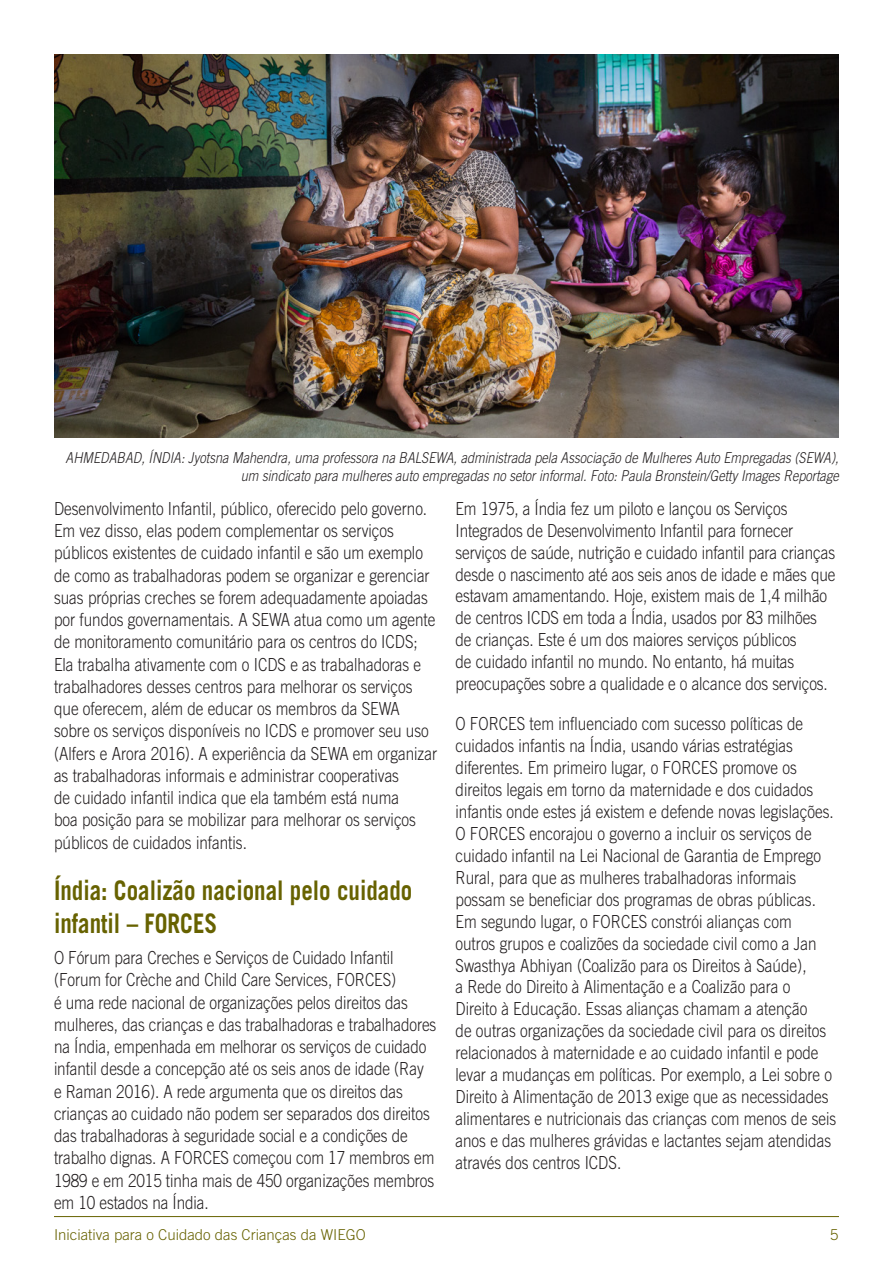
<style>
.page{position:relative;width:893px;height:1263px;background:#fff}
.page>*{position:absolute;margin:0;border:0;box-sizing:border-box;transform-origin:0 0}
.t1{font:700 27px/33px "Trade Gothic";color:#676200;scale:.85 1}
.t2{font:300 18px/21.9px "Trade Gothic";color:#231f20;scale:.85 1}
.t3{font:italic 300 15px/18px "Trade Gothic";color:#231f20;text-align:right;scale:.85 1}
.t4{font:300 15px "Trade Gothic";color:#676200}
</style>
<div class="page">
<hr style="left:54px;top:1216px;width:785px;height:1px;background:#676200">
<img style="left:54px;top:54px;width:785px;height:383px">
<p class="t3" style="left:66px;top:450px;width:911px">AHMEDABAD, ÍNDIA: Jyotsna Mahendra, uma professora na BALSEWA, administrada pela Associação de Mulheres Auto Empregadas (SEWA), um sindicato para mulheres auto empregadas no setor informal. Foto: Paula Bronstein/Getty Images Reportage</p>
<p class="t2" style="left:54px;top:498px;width:452px">Desenvolvimento Infantil, público, oferecido pelo governo.<br>Em vez disso, elas podem complementar os serviços públicos existentes de cuidado infantil e são um exemplo de como as trabalhadoras podem se organizar e gerenciar suas próprias creches se forem adequadamente apoiadas por fundos governamentais. A SEWA atua como um agente de monitoramento comunitário para os centros do ICDS; Ela trabalha ativamente com o ICDS e as trabalhadoras e trabalhadores desses centros para melhorar os serviços que oferecem, além de educar os membros da SEWA sobre os serviços disponíveis no ICDS e promover seu uso (Alfers e Arora 2016). A experiência da SEWA em organizar as trabalhadoras informais e administrar cooperativas<br>de cuidado infantil indica que ela também está numa<br>boa posição para se mobilizar para melhorar os serviços públicos de cuidados infantis.</p>
<h1 class="t1" style="left:54px;top:876px;width:423px">Índia: Coalizão nacional pelo cuidado infantil – FORCES</h1>
<p class="t2" style="left:54px;top:948px;width:451px">O Fórum para Creches e Serviços de Cuidado Infantil (Forum for Crèche and Child Care Services, FORCES)<br>é uma rede nacional de organizações pelos direitos das mulheres, das crianças e das trabalhadoras e trabalhadores na Índia, empenhada em melhorar os serviços de cuidado infantil desde a concepção até os seis anos de idade (Ray<br>e Raman 2016). A rede argumenta que os direitos das crianças ao cuidado não podem ser separados dos direitos das trabalhadoras à seguridade social e a condições de trabalho dignas. A FORCES começou com 17 membros em 1989 e em 2015 tinha mais de 450 organizações membros em 10 estados na Índia.</p>
<p class="t2" style="left:455px;top:498px;width:449px">Em 1975, a Índia fez um piloto e lançou os Serviços Integrados de Desenvolvimento Infantil para fornecer serviços de saúde, nutrição e cuidado infantil para crianças desde o nascimento até aos seis anos de idade e mães que estavam amamentando. Hoje, existem mais de 1,4 milhão de centros ICDS em toda a Índia, usados por 83 milhões de crianças. Este é um dos maiores serviços públicos<br>de cuidado infantil no mundo. No entanto, há muitas preocupações sobre a qualidade e o alcance dos serviços.</p>
<p class="t2" style="left:455px;top:714px;width:449px">O FORCES tem influenciado com sucesso políticas de cuidados infantis na Índia, usando várias estratégias diferentes. Em primeiro lugar, o FORCES promove os direitos legais em torno da maternidade e dos cuidados infantis onde estes já existem e defende novas legislações.<br>O FORCES encorajou o governo a incluir os serviços de cuidado infantil na Lei Nacional de Garantia de Emprego Rural, para que as mulheres trabalhadoras informais possam se beneficiar dos programas de obras públicas.<br>Em segundo lugar, o FORCES constrói alianças com outros grupos e coalizões da sociedade civil como a Jan Swasthya Abhiyan (Coalizão para os Direitos à Saúde),<br>a Rede do Direito à Alimentação e a Coalizão para o Direito à Educação. Essas alianças chamam a atenção<br>de outras organizações da sociedade civil para os direitos relacionados à maternidade e ao cuidado infantil e pode levar a mudanças em políticas. Por exemplo, a Lei sobre o Direito à Alimentação de 2013 exige que as necessidades alimentares e nutricionais das crianças com menos de seis anos e das mulheres grávidas e lactantes sejam atendidas através dos centros ICDS.</p>
<p class="t4" style="left:54px;top:1228px;width:313px">Iniciativa para o Cuidado das Crianças da WIEGO</p>
<p class="t4" style="left:830px;top:1228px;width:10px">5</p>
</div>
